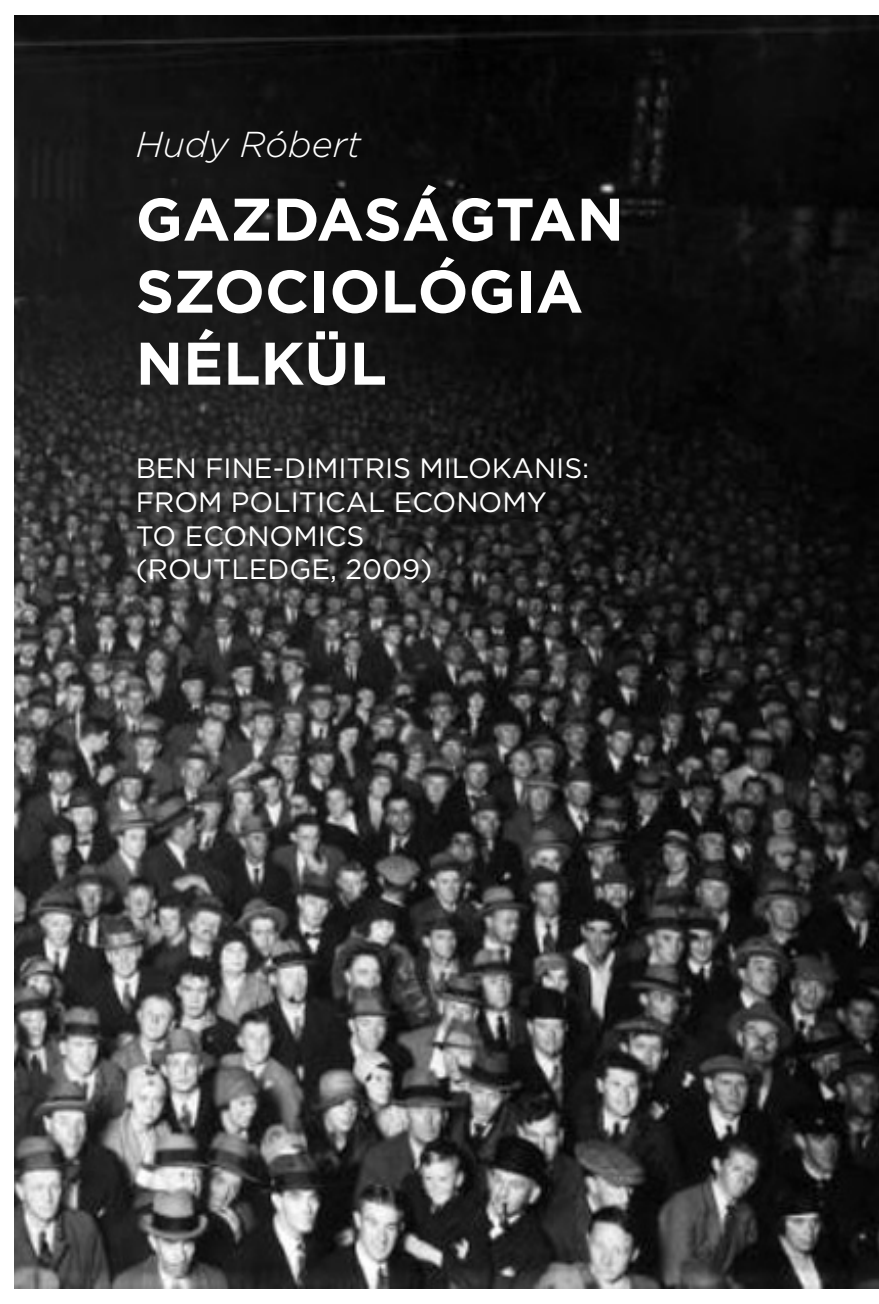
<style>
.page{position:relative;width:879px;height:1304px;background:#fff}
.page>*{position:absolute;margin:0;border:0;box-sizing:border-box;transform-origin:0 0}
.cim1{font:700 60px/72px "Gotham";color:#fff}
.szerzo{font:italic 300 36px "Gotham";color:#fff}
.cim2{font:28px "Gotham";color:#fff}
</style>
<div class="page">
<img style="left:14px;top:16px;width:865px;height:1273px">
<p class="szerzo" style="left:136px;top:124px;width:227px">Hudy Róbert</p>
<p class="cim1" style="left:136px;top:182px;width:490px">GAZDASÁGTAN<br>SZOCIOLÓGIA<br>NÉLKÜL</p>
<p class="cim2" style="left:136px;top:452px;width:455px">BEN FINE-DIMITRIS MILOKANIS:</p>
<p class="cim2" style="left:136px;top:486px;width:412px">FROM POLITICAL ECONOMY</p>
<p class="cim2" style="left:136px;top:520px;width:230px">TO ECONOMICS</p>
<p class="cim2" style="left:136px;top:553px;width:298px">(ROUTLEDGE, 2009)</p>
</div>
